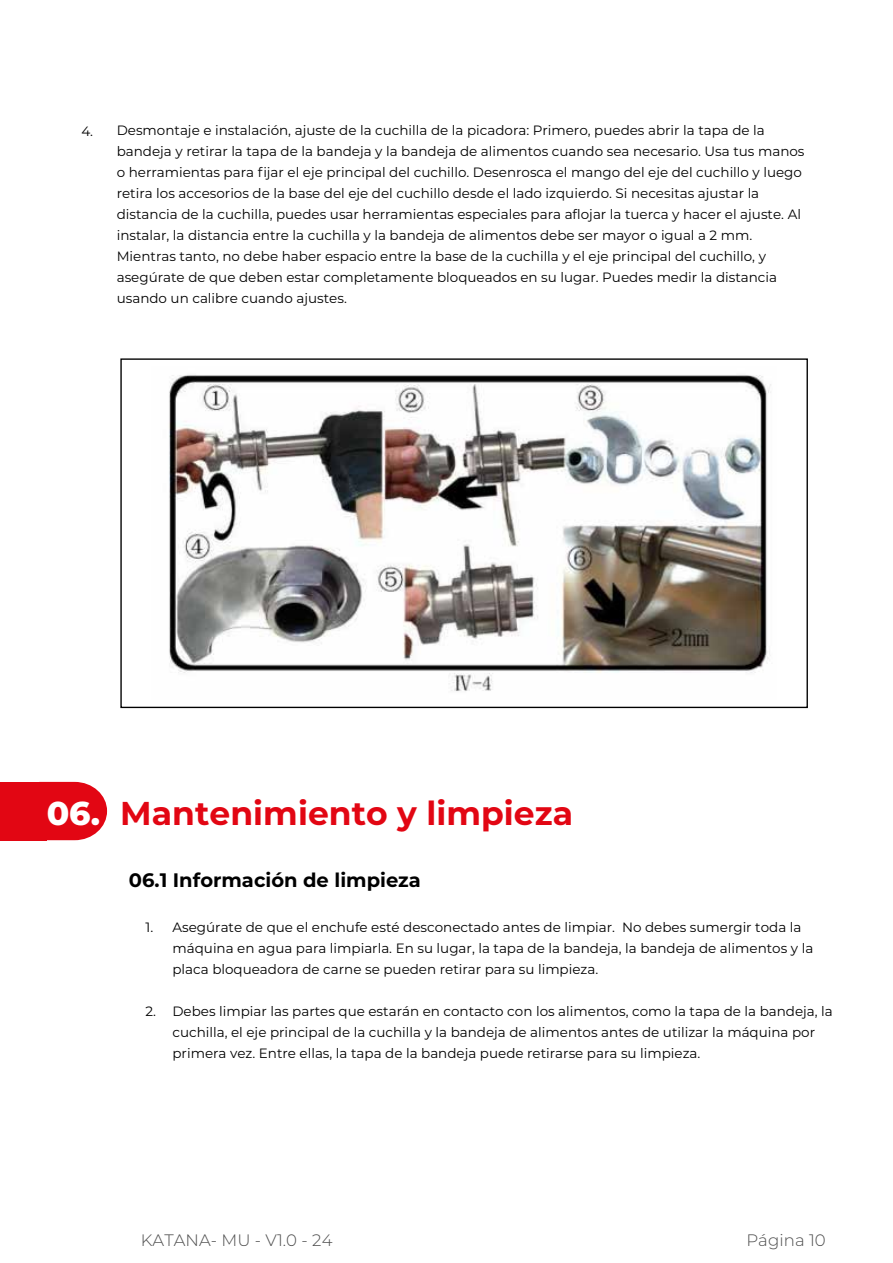
<style>
.page{position:relative;width:893px;height:1263px;background:#fff}
.page>*{position:absolute;margin:0;border:0;box-sizing:border-box;transform-origin:0 0}
.t1{font:700 33px "Montserrat";color:#e20613}
.t2{font:700 19.5px "Montserrat";color:#000}
.t3{font:300 16.5px "Montserrat";letter-spacing:.005em;color:#4d4d4d}
.t4{font:13.5px/21px "Montserrat";color:#000}
.s1{font-weight:800;color:#fff}
</style>
<div class="page">
<svg style="left:47px;top:782px;width:60px;height:58px;background:#e5222d"></svg>
<div style="left:0;top:782px;width:47px;height:58px;background:#e20613"></div>
<img style="left:169px;top:375px;width:602px;height:316px">
<p class="t4" style="left:117px;top:119px;width:689px;text-indent:-35px">4. Desmontaje e instalación, ajuste de la cuchilla de la picadora: Primero, puedes abrir la tapa de la bandeja y retirar la tapa de la bandeja y la bandeja de alimentos cuando sea necesario. Usa tus manos o herramientas para fijar el eje principal del cuchillo. Desenrosca el mango del eje del cuchillo y luego retira los accesorios de la base del eje del cuchillo desde el lado izquierdo. Si necesitas ajustar la distancia de la cuchilla, puedes usar herramientas especiales para aflojar la tuerca y hacer el ajuste. Al instalar, la distancia entre la cuchilla y la bandeja de alimentos debe ser mayor o igual a 2 mm.<br>Mientras tanto, no debe haber espacio entre la base de la cuchilla y el eje principal del cuchillo, y asegúrate de que deben estar completamente bloqueados en su lugar. Puedes medir la distancia usando un calibre cuando ajustes.</p>
<h1 class="t1" style="left:47px;top:790px;width:528px"><span class="s1">06.</span> Mantenimiento y limpieza</h1>
<h2 class="t2" style="left:129px;top:866px;width:293px">06.1 Información de limpieza</h2>
<p class="t4" style="left:172px;top:916px;width:642px;text-indent:-27px">1. Asegúrate de que el enchufe esté desconectado antes de limpiar. No debes sumergir toda la máquina en agua para limpiarla. En su lugar, la tapa de la bandeja, la bandeja de alimentos y la placa bloqueadora de carne se pueden retirar para su limpieza.</p>
<p class="t4" style="left:172px;top:1000px;width:662px;text-indent:-27px">2. Debes limpiar las partes que estarán en contacto con los alimentos, como la tapa de la bandeja, la cuchilla, el eje principal de la cuchilla y la bandeja de alimentos antes de utilizar la máquina por primera vez. Entre ellas, la tapa de la bandeja puede retirarse para su limpieza.</p>
<p class="t3" style="left:141px;top:1229px;width:193px">KATANA- MU - V1.0 - 24</p>
<p class="t3" style="left:746px;top:1229px;width:81px">Página 10</p>
</div>
